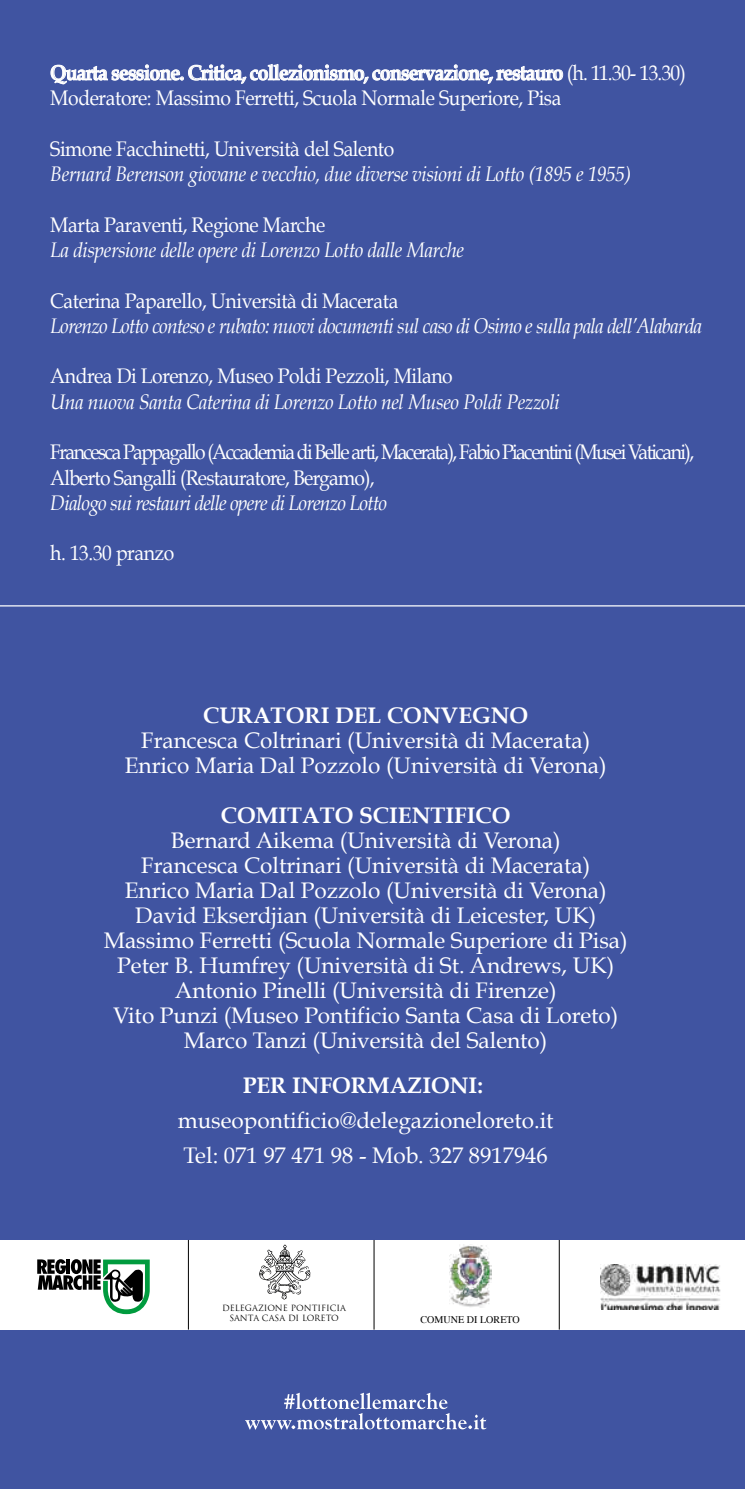
<style>
.page{position:relative;width:745px;height:1489px;background:#fff}
.page>*{position:absolute;margin:0;border:0;box-sizing:border-box;transform-origin:0 0}
.t1{font:22.5px/25px "Book Antiqua";color:#fff;text-align:center}
.t2{font:700 22.5px "Book Antiqua";color:#fff}
.t3{font:700 21.25px "Book Antiqua";letter-spacing:-.04em;color:#fff;scale:.91 1}
.t4{font:21px "Book Antiqua";letter-spacing:-.02em;color:#fff;scale:.91 1}
.t5{font:italic 21px "Book Antiqua";letter-spacing:-.02em;color:#fff;scale:.91 1}
.t6{font:italic 21px "Book Antiqua";letter-spacing:-.04em;color:#fff;scale:.91 1}
.t7{font:21px/25.2px "Book Antiqua";letter-spacing:-.08em;color:#fff;scale:.91 1}
.t8{font:10px "Times";color:#000}
.t9{font:8.5px/10px "Trajan";color:#000;text-align:center}
.s1{font-weight:400}
</style>
<div class="page">
<div style="left:0;top:0;width:744px;height:1488px;background:#4054a1"></div>
<div style="left:0;top:1240px;width:744px;height:89px;background:#fff"></div>
<svg style="left:245px;top:1392px;width:241px;height:37px"></svg>
<hr style="left:0;top:605px;width:744px;height:1px;background:#fff">
<svg style="left:37px;top:1259px;width:113px;height:54px"></svg>
<hr style="left:373px;top:1239px;width:1px;height:90px;background:#000">
<hr style="left:188px;top:1239px;width:1px;height:90px;background:#000">
<hr style="left:558px;top:1239px;width:1px;height:90px;background:#000">
<svg style="left:259px;top:1244px;width:51px;height:55px"></svg>
<img style="left:449px;top:1244px;width:41px;height:63px">
<img style="left:600px;top:1264px;width:121px;height:44px">
<svg style="left:51px;top:64px;width:512px;height:20px"></svg>
<p class="t3" style="left:50px;top:60px;width:699px">Quarta sessione. Critica, collezionismo, conservazione, restauro <span class="s1">(h. 11.30- 13.30)</span></p>
<p class="t4" style="left:50px;top:85px;width:562px">Moderatore: Massimo Ferretti, Scuola Normale Superiore, Pisa</p>
<p class="t4" style="left:50px;top:136px;width:379px">Simone Facchinetti, Università del Salento</p>
<p class="t5" style="left:50px;top:162px;width:639px">Bernard Berenson giovane e vecchio, due diverse visioni di Lotto (1895 e 1955)</p>
<p class="t4" style="left:50px;top:212px;width:303px">Marta Paraventi, Regione Marche</p>
<p class="t5" style="left:50px;top:238px;width:455px">La dispersione delle opere di Lorenzo Lotto dalle Marche</p>
<p class="t4" style="left:50px;top:287px;width:384px">Caterina Paparello, Università di Macerata</p>
<p class="t6" style="left:50px;top:313px;width:717px">Lorenzo Lotto conteso e rubato: nuovi documenti sul caso di Osimo e sulla pala dell’Alabarda</p>
<p class="t4" style="left:50px;top:363px;width:443px">Andrea Di Lorenzo, Museo Poldi Pezzoli, Milano</p>
<p class="t5" style="left:50px;top:389px;width:561px">Una nuova Santa Caterina di Lorenzo Lotto nel Museo Poldi Pezzoli</p>
<p class="t7" style="left:50px;top:439px;width:708px">Francesca Pappagallo (Accademia di Belle arti, Macerata), Fabio Piacentini (Musei Vaticani),<br>Alberto Sangalli (Restauratore, Bergamo),</p>
<p class="t6" style="left:50px;top:490px;width:371px">Dialogo sui restauri delle opere di Lorenzo Lotto</p>
<p class="t4" style="left:50px;top:540px;width:138px">h. 13.30 pranzo</p>
<p class="t2" style="left:203px;top:702px;width:326px">CURATORI DEL CONVEGNO</p>
<p class="t1" style="left:125px;top:728px;width:483px">Francesca Coltrinari (Università di Macerata)<br>Enrico Maria Dal Pozzolo (Università di Verona)</p>
<p class="t2" style="left:221px;top:802px;width:291px">COMITATO SCIENTIFICO</p>
<p class="t1" style="left:104px;top:828px;width:525px">Bernard Aikema (Università di Verona)<br>Francesca Coltrinari (Università di Macerata)<br>Enrico Maria Dal Pozzolo (Università di Verona)<br>David Ekserdjian (Università di Leicester, UK)<br>Massimo Ferretti (Scuola Normale Superiore di Pisa)<br>Peter B. Humfrey (Università di St. Andrews, UK)<br>Antonio Pinelli (Università di Firenze)<br>Vito Punzi (Museo Pontificio Santa Casa di Loreto)<br>Marco Tanzi (Università del Salento)</p>
<p class="t2" style="left:242px;top:1072px;width:241px">PER INFORMAZIONI:</p>
<p class="t1" style="left:178px;top:1103px;width:377px;line-height:35px;text-align:left">museopontificio@delegazioneloreto.it<br>Tel: 071 97 471 98 - Mob. 327 8917946</p>
<p class="t9" style="left:222px;top:1303px;width:125px">DELEGAZIONE PONTIFICIA<br>SANTA CASA DI LORETO</p>
<p class="t8" style="left:420px;top:1309px;width:101px">COMUNE DI LORETO</p>
</div>
